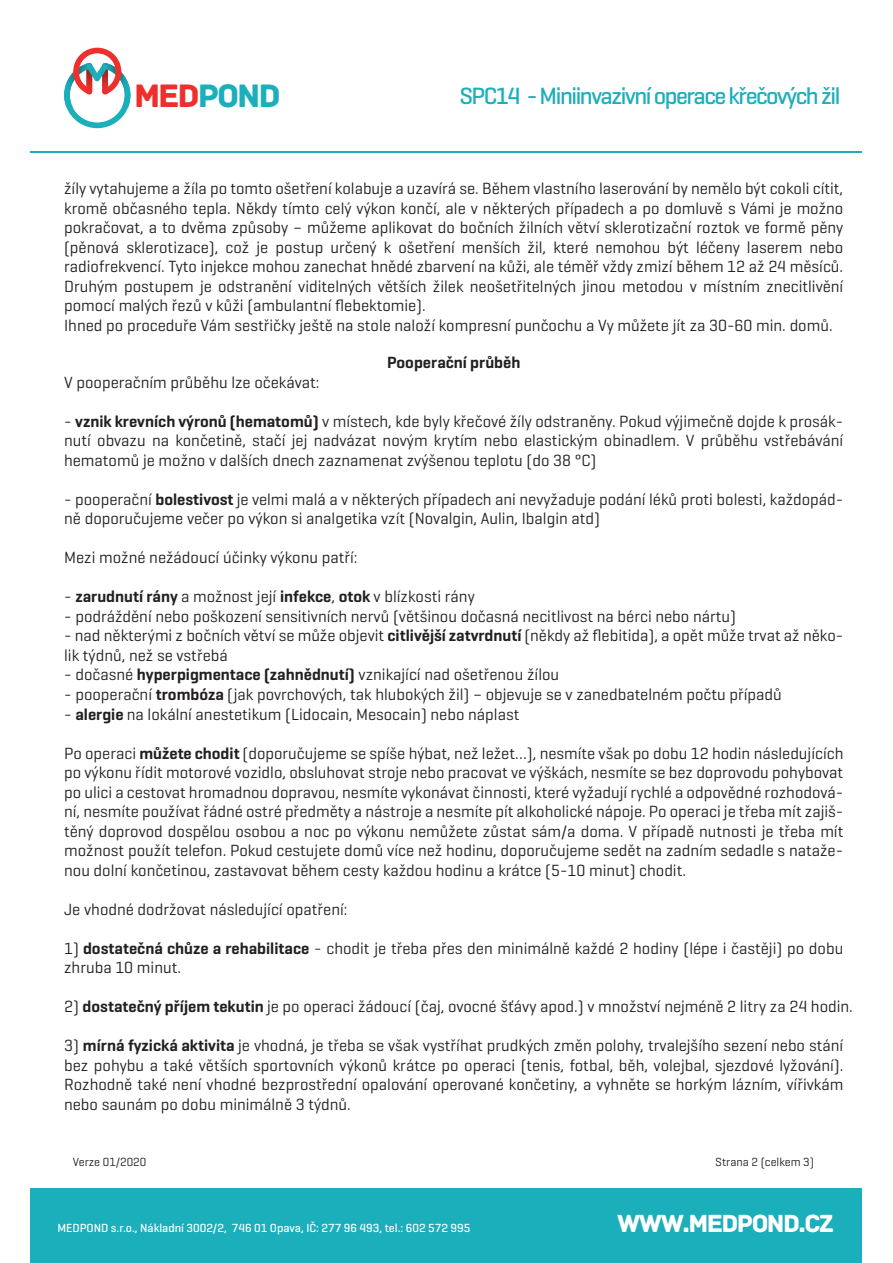
<style>
.page{position:relative;width:893px;height:1263px;background:#fff}
.page>*{position:absolute;margin:0;border:0;box-sizing:border-box;transform-origin:0 0}
.t1{font:34.2px "Archive";letter-spacing:-.06em;color:#1baebb}
.t2{font:26.1px "Archive";letter-spacing:-.06em;color:#fff}
.t3{font:500 24px "Geogrotesque";letter-spacing:-.06em;color:#1baebb}
.t4{font:16.5px/19.5px "Geogrotesque";color:#231f20}
.t5{font:600 16.5px "Geogrotesque";color:#231f20}
.t6{font:500 12px "Geogrotesque";color:#fff}
.t7{font:12px "Geogrotesque";color:#231f20}
.s1{color:#ee2f2c}
.s2{font-weight:600}
</style>
<div class="page">
<div style="left:30px;top:1188px;width:831px;height:75px;background:#1baebb"></div>
<hr style="left:30px;top:151px;width:831px;height:1px;background:#1baebb">
<svg style="left:64px;top:48px;width:66px;height:80px"></svg>
<h1 class="t1" style="left:134px;top:75px;width:148px"><span class="s1">MED</span>POND</h1>
<h3 class="t3" style="left:459px;top:81px;width:382px">SPC14 - Miniinvazivní operace křečových žil</h3>
<p class="t4" style="left:64px;top:178px;width:781px">žíly vytahujeme a žíla po tomto ošetření kolabuje a uzavírá se. Během vlastního laserování by nemělo být cokoli cítit, kromě občasného tepla. Někdy tímto celý výkon končí, ale v některých případech a po domluvě s Vámi je možno pokračovat, a to dvěma způsoby – můžeme aplikovat do bočních žilních větví sklerotizační roztok ve formě pěny (pěnová sklerotizace), což je postup určený k ošetření menších žil, které nemohou být léčeny laserem nebo radiofrekvencí. Tyto injekce mohou zanechat hnědé zbarvení na kůži, ale téměř vždy zmizí během 12 až 24 měsíců.<br>Druhým postupem je odstranění viditelných větších žilek neošetřitelných jinou metodou v místním znecitlivění pomocí malých řezů v kůži (ambulantní flebektomie).<br>Ihned po proceduře Vám sestřičky ještě na stole naloží kompresní punčochu a Vy můžete jít za 30-60 min. domů.</p>
<p class="t5" style="left:387px;top:352px;width:135px">Pooperační průběh</p>
<p class="t4" style="left:64px;top:372px;width:257px">V pooperačním průběhu lze očekávat:</p>
<p class="t4" style="left:64px;top:411px;width:781px;text-align:justify">- <span class="s2">vznik krevních výronů (hematomů)</span> v místech, kde byly křečové žíly odstraněny. Pokud výjimečně dojde k prosák&shy;nutí obvazu na končetině, stačí jej nadvázat novým krytím nebo elastickým obinadlem. V průběhu vstřebávání hematomů je možno v dalších dnech zaznamenat zvýšenou teplotu (do 38 °C)</p>
<p class="t4" style="left:64px;top:489px;width:781px">- pooperační <span class="s2">bolestivost</span> je velmi malá a v některých případech ani nevyžaduje podání léků proti bolesti, každopád&shy;ně doporučujeme večer po výkon si analgetika vzít (Novalgin, Aulin, Ibalgin atd)</p>
<p class="t4" style="left:64px;top:548px;width:295px">Mezi možné nežádoucí účinky výkonu patří:</p>
<p class="t4" style="left:64px;top:587px;width:412px">- <span class="s2">zarudnutí rány</span> a možnost její <span class="s2">infekce</span>, <span class="s2">otok</span> v blízkosti rány</p>
<p class="t4" style="left:64px;top:606px;width:673px">- podráždění nebo poškození sensitivních nervů (většinou dočasná necitlivost na bérci nebo nártu)</p>
<p class="t4" style="left:64px;top:626px;width:781px">- nad některými z bočních větví se může objevit <span class="s2">citlivější zatvrdnutí</span> (někdy až flebitida), a opět může trvat až něko&shy;lik týdnů, než se vstřebá</p>
<p class="t4" style="left:64px;top:665px;width:497px">- dočasné <span class="s2">hyperpigmentace (zahnědnutí)</span> vznikající nad ošetřenou žílou</p>
<p class="t4" style="left:64px;top:684px;width:719px">- pooperační <span class="s2">trombóza</span> (jak povrchových, tak hlubokých žil) – objevuje se v zanedbatelném počtu případů</p>
<p class="t4" style="left:64px;top:704px;width:457px">- <span class="s2">alergie</span> na lokální anestetikum (Lidocain, Mesocain) nebo náplast</p>
<p class="t4" style="left:64px;top:743px;width:781px;text-align:justify">Po operaci <span class="s2">můžete chodit</span> (doporučujeme se spíše hýbat, než ležet…), nesmíte však po dobu 12 hodin následujících po výkonu řídit motorové vozidlo, obsluhovat stroje nebo pracovat ve výškách, nesmíte se bez doprovodu pohybovat po ulici a cestovat hromadnou dopravou, nesmíte vykonávat činnosti, které vyžadují rychlé a odpovědné rozhodová&shy;ní, nesmíte používat řádné ostré předměty a nástroje a nesmíte pít alkoholické nápoje. Po operaci je třeba mít zajiš&shy;těný doprovod dospělou osobou a noc po výkonu nemůžete zůstat sám/a doma. V případě nutnosti je třeba mít možnost použít telefon. Pokud cestujete domů více než hodinu, doporučujeme sedět na zadním sedadle s nataže&shy;nou dolní končetinou, zastavovat během cesty každou hodinu a krátce (5-10 minut) chodit.</p>
<p class="t4" style="left:64px;top:899px;width:285px">Je vhodné dodržovat následující opatření:</p>
<p class="t4" style="left:64px;top:938px;width:781px">1) <span class="s2">dostatečná chůze a rehabilitace</span> - chodit je třeba přes den minimálně každé 2 hodiny (lépe i častěji) po dobu zhruba 10 minut.</p>
<p class="t4" style="left:64px;top:996px;width:790px">2) <span class="s2">dostatečný příjem tekutin</span> je po operaci žádoucí (čaj, ovocné šťávy apod.) v množství nejméně 2 litry za 24 hodin.</p>
<p class="t4" style="left:64px;top:1035px;width:781px;text-align:justify">3) <span class="s2">mírná fyzická aktivita</span> je vhodná, je třeba se však vystříhat prudkých změn polohy, trvalejšího sezení nebo stání bez pohybu a také větších sportovních výkonů krátce po operaci (tenis, fotbal, běh, volejbal, sjezdové lyžování).<br>Rozhodně také není vhodné bezprostřední opalování operované končetiny, a vyhněte se horkým lázním, vířivkám nebo saunám po dobu minimálně 3 týdnů.</p>
<p class="t7" style="left:73px;top:1154px;width:75px">Verze 01/2020</p>
<p class="t7" style="left:715px;top:1154px;width:100px">Strana 2 (celkem 3)</p>
<p class="t6" style="left:57px;top:1221px;width:414px">MEDPOND s.r.o., Nákladní 3002/2, 746 01 Opava, IČ: 277 96 493, tel.: 602 572 995</p>
<h2 class="t2" style="left:617px;top:1208px;width:218px">WWW.MEDPOND.CZ</h2>
</div>
